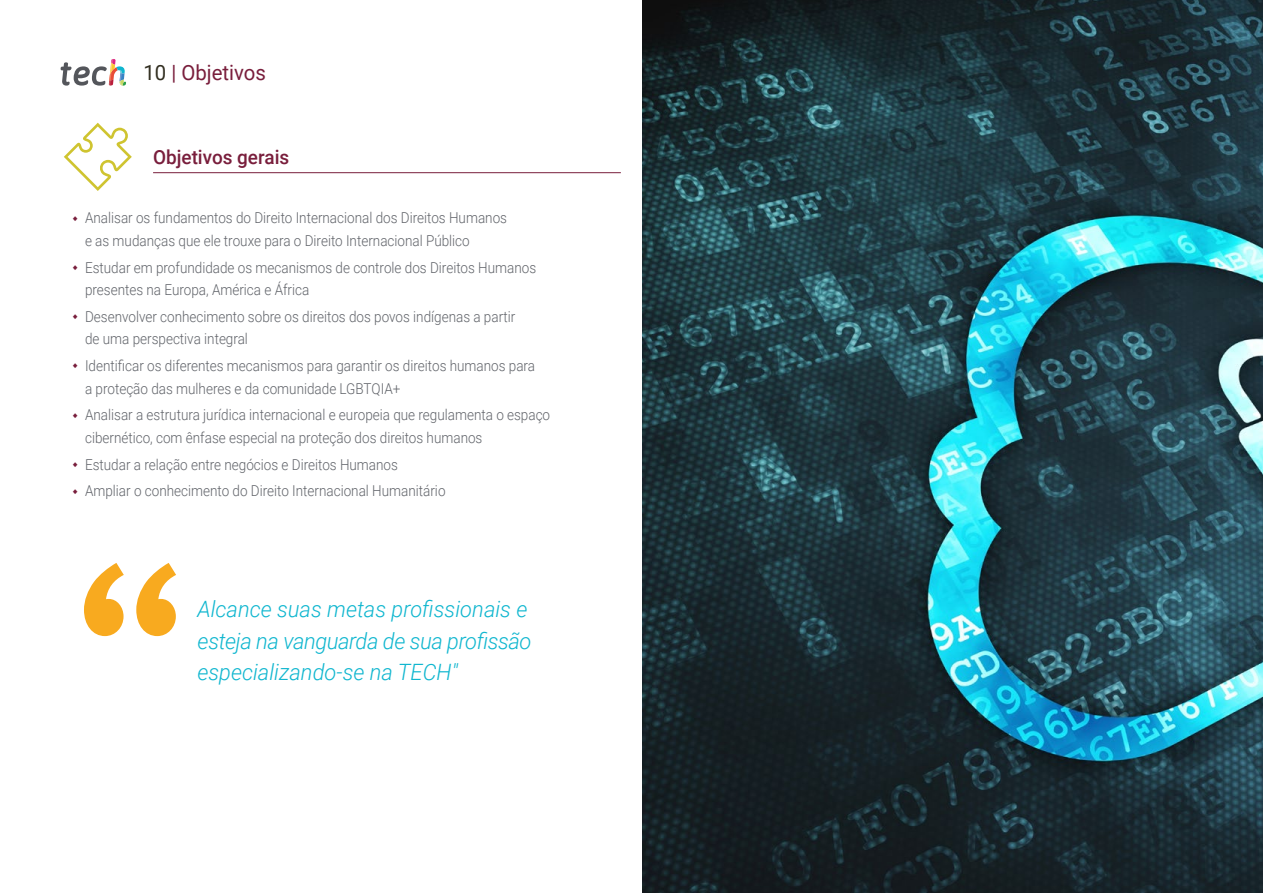
<style>
.page{position:relative;width:1263px;height:893px;background:#fff}
.page>*{position:absolute;margin:0;border:0;box-sizing:border-box;transform-origin:0 0}
.t1{font:italic 300 22.5px/31.5px "Roboto";color:#0fb6cf}
.t2{font:21px "Roboto";color:#791e3c}
.t3{font:500 19.5px "Roboto";color:#791e3c}
.t4{font:300 15px/22.5px "Roboto";color:#61646a;scale:.9 1}
.s1{color:#312e20}
</style>
<div class="page">
<hr style="left:153px;top:172px;width:468px;height:1px;background:#791e3c">
<svg style="left:64px;top:123px;width:68px;height:68px"></svg>
<img style="left:642px;top:0;width:621px;height:893px">
<svg style="left:84px;top:563px;width:92px;height:73px"></svg>
<svg style="left:61px;top:59px;width:65px;height:27px"></svg>
<h2 class="t2" style="left:144px;top:57px;width:124px"><span class="s1">10</span> | Objetivos</h2>
<h3 class="t3" style="left:153px;top:144px;width:138px">Objetivos gerais</h3>
<p class="t4" style="left:85px;top:206px;width:470px">Analisar os fundamentos do Direito Internacional dos Direitos Humanos e as mudanças que ele trouxe para o Direito Internacional Público</p>
<p class="t4" style="left:85px;top:255px;width:503px">Estudar em profundidade os mecanismos de controle dos Direitos Humanos presentes na Europa, América e África</p>
<p class="t4" style="left:85px;top:305px;width:480px">Desenvolver conhecimento sobre os direitos dos povos indígenas a partir de uma perspectiva integral</p>
<p class="t4" style="left:85px;top:354px;width:502px">Identificar os diferentes mecanismos para garantir os direitos humanos para a proteção das mulheres e da comunidade LGBTQIA+</p>
<p class="t4" style="left:85px;top:403px;width:518px">Analisar a estrutura jurídica internacional e europeia que regulamenta o espaço cibernético, com ênfase especial na proteção dos direitos humanos</p>
<p class="t4" style="left:85px;top:450px;width:402px;line-height:26.7px">Estudar a relação entre negócios e Direitos Humanos<br>Ampliar o conhecimento do Direito Internacional Humanitário</p>
<h1 class="t1" style="left:197px;top:593px;width:336px">Alcance suas metas profissionais e esteja na vanguarda de sua profissão especializando-se na TECH"</h1>
</div>
